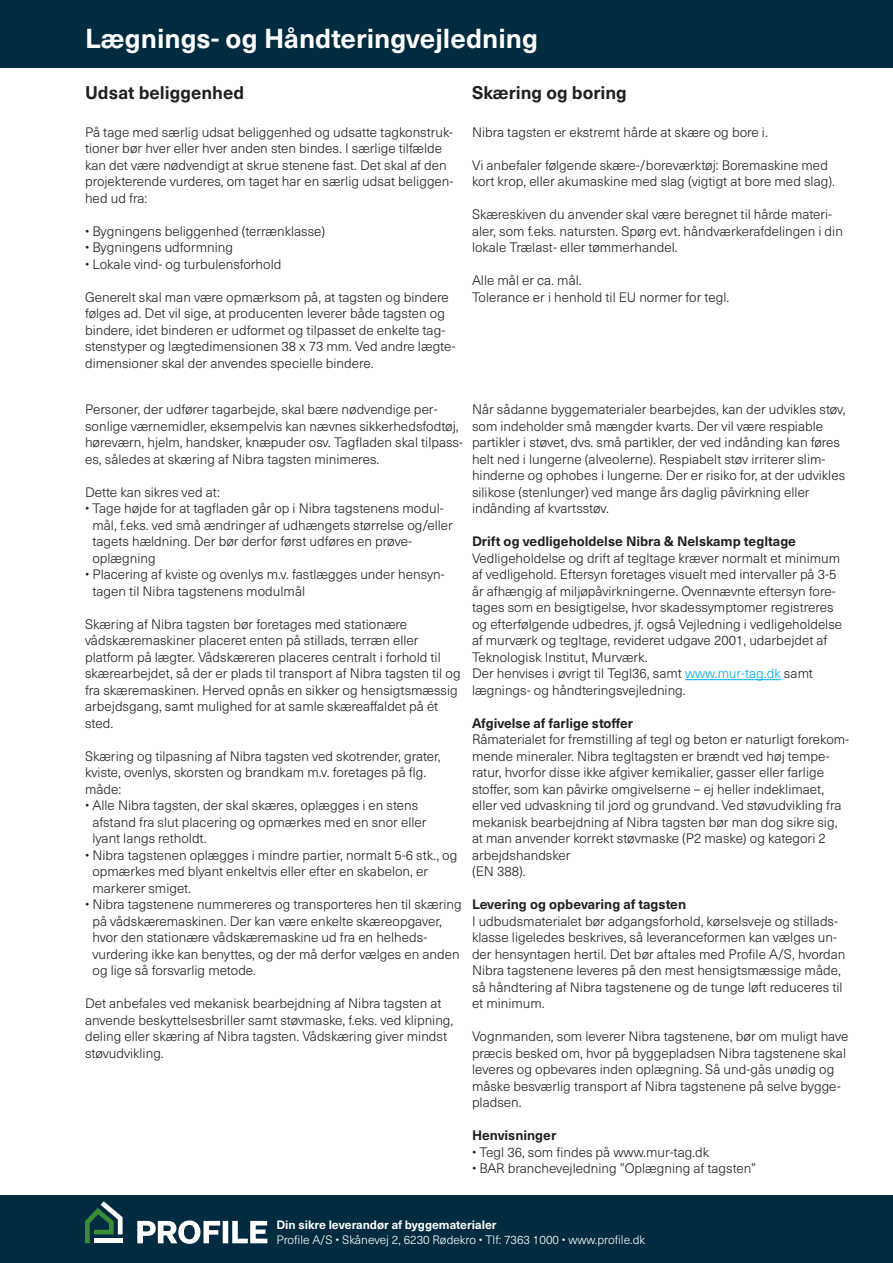
<style>
.page{position:relative;width:893px;height:1263px;background:#fff}
.page>*{position:absolute;margin:0;border:0;box-sizing:border-box;transform-origin:0 0}
.t1{font:700 27px "Neue Haas Unica W1 G";color:#fff}
.t2{font:700 18px "Neue Haas Unica W1 G";color:#231f20}
.t3{font:300 13.5px/16.5px "Neue Haas Unica W1 G";color:#231f20}
.t4{font:700 13.5px "Neue Haas Unica W1 G";color:#231f20}
.t5{font:300 12px "Neue Haas Unica W1 G";color:#fff}
.t6{font:700 12px "Neue Haas Unica W1 G";color:#fff}
.s1{color:#00aeef}
</style>
<div class="page">
<div style="left:0;top:0;width:893px;height:68px;background:#002b40"></div>
<div style="left:0;top:1195px;width:893px;height:68px;background:#002b40"></div>
<svg style="left:85px;top:1201px;width:38px;height:42px"></svg>
<svg style="left:137px;top:1220px;width:130px;height:24px"></svg>
<hr style="left:685px;top:679px;width:96px;height:1px;background:#00aeef">
<h1 class="t1" style="left:85px;top:18px;width:454px">Lægnings- og Håndteringvejledning</h1>
<p class="t2" style="left:85px;top:79px;width:161px">Udsat beliggenhed</p>
<p class="t3" style="left:85px;top:123px;width:370px">På tage med særlig udsat beliggenhed og udsatte tagkonstruk&shy;tioner bør hver eller hver anden sten bindes. I særlige tilfælde kan det være nødvendigt at skrue stenene fast. Det skal af den projekterende vurderes, om taget har en særlig udsat beliggen&shy;hed ud fra:</p>
<p class="t3" style="left:85px;top:222px;width:242px">• Bygningens beliggenhed (terrænklasse)</p>
<p class="t3" style="left:85px;top:239px;width:149px">• Bygningens udformning</p>
<p class="t3" style="left:85px;top:255px;width:198px">• Lokale vind- og turbulensforhold</p>
<p class="t3" style="left:85px;top:288px;width:365px">Generelt skal man være opmærksom på, at tagsten og bindere</p>
<p class="t3" style="left:85px;top:305px;width:372px">følges ad. Det vil sige, at producenten leverer både tagsten og bindere, idet binderen er udformet og tilpasset de enkelte tag&shy;stenstyper og lægtedimensionen 38 x 73 mm. Ved andre lægte&shy;dimensioner skal der anvendes specielle bindere.</p>
<p class="t2" style="left:472px;top:79px;width:156px">Skæring og boring</p>
<p class="t3" style="left:472px;top:123px;width:297px">Nibra tagsten er ekstremt hårde at skære og bore i.</p>
<p class="t3" style="left:472px;top:156px;width:364px">Vi anbefaler følgende skære-/boreværktøj: Boremaskine med kort krop, eller akumaskine med slag (vigtigt at bore med slag).</p>
<p class="t3" style="left:472px;top:206px;width:372px">Skæreskiven du anvender skal være beregnet til hårde materi&shy;aler, som f.eks. natursten. Spørg evt. håndværkerafdelingen i din lokale Trælast- eller tømmerhandel.</p>
<p class="t3" style="left:472px;top:272px;width:111px">Alle mål er ca. mål.</p>
<p class="t3" style="left:472px;top:288px;width:259px">Tolerance er i henhold til EU normer for tegl.</p>
<p class="t3" style="left:85px;top:401px;width:379px">Personer, der udfører tagarbejde, skal bære nødvendige per&shy;sonlige værnemidler, eksempelvis kan nævnes sikkerhedsfodtøj, høreværn, hjelm, handsker, knæpuder osv. Tagfladen skal tilpass&shy;es, således at skæring af Nibra tagsten minimeres.</p>
<p class="t3" style="left:85px;top:483px;width:136px">Dette kan sikres ved at:</p>
<p class="t3" style="left:92px;top:500px;width:362px;text-indent:-7px">• Tage højde for at tagfladen går op i Nibra tagstenens modul&shy;mål, f.eks. ved små ændringer af udhængets størrelse og/eller tagets hældning. Der bør derfor først udføres en prøve&shy;oplægning</p>
<p class="t3" style="left:92px;top:566px;width:354px;text-indent:-7px">• Placering af kviste og ovenlys m.v. fastlægges under hensyn&shy;tagen til Nibra tagstenens modulmål</p>
<p class="t3" style="left:85px;top:615px;width:377px">Skæring af Nibra tagsten bør foretages med stationære vådskæremaskiner placeret enten på stillads, terræn eller platform på lægter. Vådskæreren placeres centralt i forhold til skærearbejdet, så der er plads til transport af Nibra tagsten til og fra skæremaskinen. Herved opnås en sikker og hensigtsmæssig arbejdsgang, samt mulighed for at samle skæreaffaldet på ét sted.</p>
<p class="t3" style="left:85px;top:747px;width:357px">Skæring og tilpasning af Nibra tagsten ved skotrender, grater, kviste, ovenlys, skorsten og brandkam m.v. foretages på flg. måde:</p>
<p class="t3" style="left:92px;top:797px;width:335px;text-indent:-7px">• Alle Nibra tagsten, der skal skæres, oplægges i en stens afstand fra slut placering og opmærkes med en snor eller lyant langs retholdt.</p>
<p class="t3" style="left:92px;top:846px;width:366px;text-indent:-7px">• Nibra tagstenen oplægges i mindre partier, normalt 5-6 stk., og opmærkes med blyant enkeltvis eller efter en skabelon, er markerer smiget.</p>
<p class="t3" style="left:92px;top:896px;width:371px;text-indent:-7px">• Nibra tagstenene nummereres og transporteres hen til skæring på vådskæremaskinen. Der kan være enkelte skæreopgaver, hvor den stationære vådskæremaskine ud fra en helheds&shy;vurdering ikke kan benyttes, og der må derfor vælges en anden og lige så forsvarlig metode.</p>
<p class="t3" style="left:85px;top:995px;width:370px">Det anbefales ved mekanisk bearbejdning af Nibra tagsten at anvende beskyttelsesbriller samt støvmaske, f.eks. ved klipning, deling eller skæring af Nibra tagsten. Vådskæring giver mindst støvudvikling.</p>
<p class="t3" style="left:472px;top:401px;width:375px">Når sådanne byggematerialer bearbejdes, kan der udvikles støv, som indeholder små mængder kvarts. Der vil være respiable partikler i støvet, dvs. små partikler, der ved indånding kan føres helt ned i lungerne (alveolerne). Respiabelt støv irriterer slim&shy;hinderne og ophobes i lungerne. Der er risiko for, at der udvikles silikose (stenlunger) ved mange års daglig påvirkning eller indånding af kvartsstøv.</p>
<p class="t4" style="left:472px;top:531px;width:326px">Drift og vedligeholdelse Nibra &amp; Nelskamp tegltage</p>
<p class="t3" style="left:472px;top:549px;width:372px">Vedligeholdelse og drift af tegltage kræver normalt et minimum af vedligehold. Eftersyn foretages visuelt med intervaller på 3-5 år afhængig af miljøpåvirkningerne. Ovennævnte eftersyn fore&shy;tages som en besigtigelse, hvor skadessymptomer registreres og efterfølgende udbedres, jf. også Vejledning i vedligeholdelse af murværk og tegltage, revideret udgave 2001, udarbejdet af Teknologisk Institut, Murværk.</p>
<p class="t3" style="left:472px;top:665px;width:343px">Der henvises i øvrigt til Tegl36, samt <span class="s1">www.mur-tag.dk</span> samt lægnings- og håndteringsvejledning.</p>
<p class="t4" style="left:472px;top:713px;width:163px">Afgivelse af farlige stoffer</p>
<p class="t3" style="left:472px;top:731px;width:379px">Råmaterialet for fremstilling af tegl og beton er naturligt forekom&shy;mende mineraler. Nibra tegltagsten er brændt ved høj tempe&shy;ratur, hvorfor disse ikke afgiver kemikalier, gasser eller farlige stoffer, som kan påvirke omgivelserne – ej heller indeklimaet, eller ved udvaskning til jord og grundvand. Ved støvudvikling fra mekanisk bearbejdning af Nibra tagsten bør man dog sikre sig, at man anvender korrekt støvmaske (P2 maske) og kategori 2 arbejdshandsker<br>(EN 388).</p>
<p class="t4" style="left:472px;top:894px;width:216px">Levering og opbevaring af tagsten</p>
<p class="t3" style="left:472px;top:912px;width:375px">I udbudsmaterialet bør adgangsforhold, kørselsveje og stillads&shy;klasse ligeledes beskrives, så leveranceformen kan vælges un&shy;der hensyntagen hertil. Det bør aftales med Profile A/S, hvordan Nibra tagstenene leveres på den mest hensigtsmæssige måde, så håndtering af Nibra tagstenene og de tunge løft reduceres til et minimum.</p>
<p class="t3" style="left:472px;top:1028px;width:378px">Vognmanden, som leverer Nibra tagstenene, bør om muligt have præcis besked om, hvor på byggepladsen Nibra tagstenene skal leveres og opbevares inden oplægning. Så und-gås unødig og måske besværlig transport af Nibra tagstenene på selve bygge&shy;pladsen.</p>
<p class="t4" style="left:472px;top:1125px;width:86px">Henvisninger</p>
<p class="t3" style="left:472px;top:1143px;width:239px">• Tegl 36, som findes på www.mur-tag.dk</p>
<p class="t3" style="left:472px;top:1160px;width:286px">• BAR branchevejledning ”Oplægning af tagsten”</p>
<p class="t6" style="left:276px;top:1216px;width:222px">Din sikre leverandør af byggematerialer</p>
<p class="t5" style="left:276px;top:1231px;width:370px">Profile A/S • Skånevej 2, 6230 Rødekro • Tlf: 7363 1000 • www.profile.dk</p>
</div>
